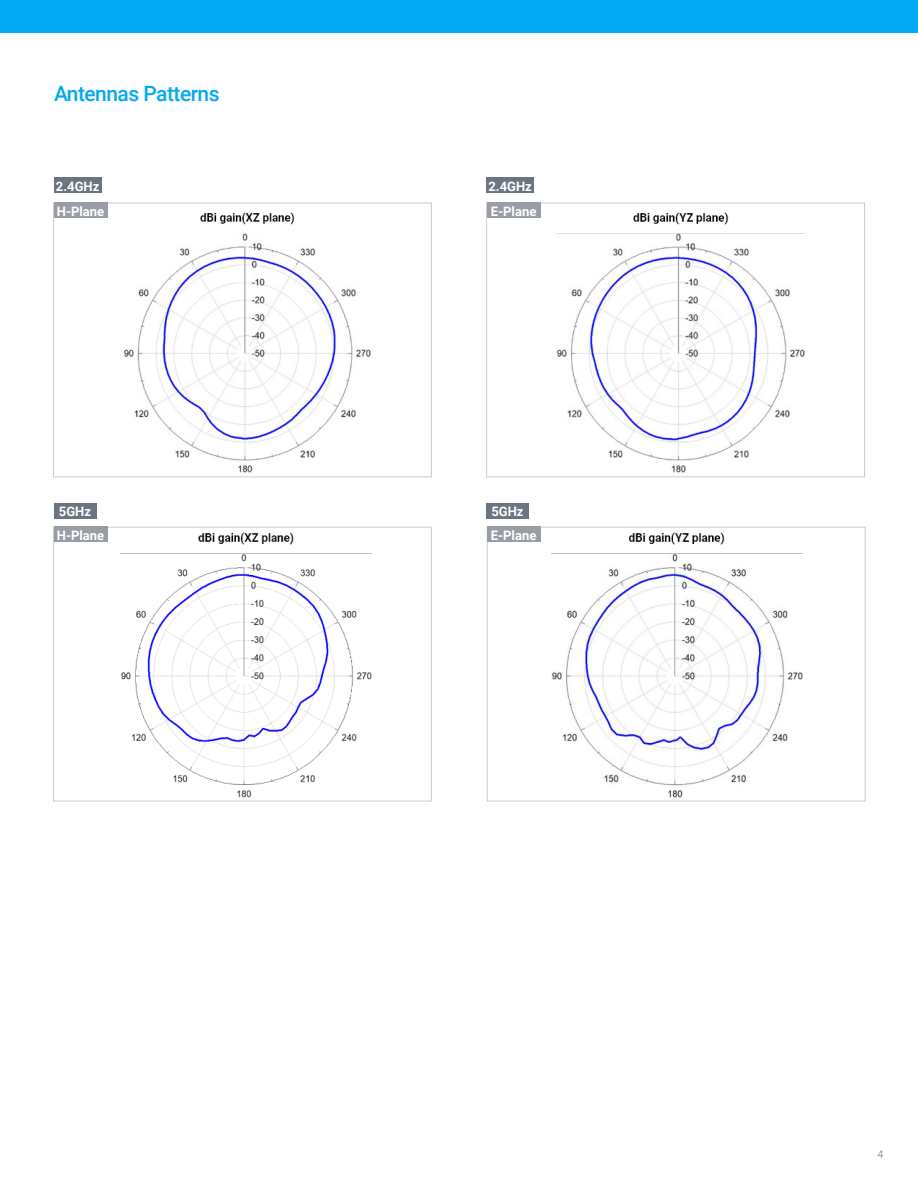
<style>
.page{position:relative;width:918px;height:1188px;background:#fff}
.page>*{position:absolute;margin:0;border:0;box-sizing:border-box;transform-origin:0 0}
.t1{font:500 21px "Roboto";letter-spacing:-.025em;color:#03a9f4}
.t2{font:700 13.05px "Roboto";color:#fff}
.t3{font:300 10.5px "Roboto";color:#6f7073}
</style>
<div class="page">
<div style="left:0;top:0;width:918px;height:32px;background:#03a9f4"></div>
<img style="left:124px;top:212px;width:247px;height:261px">
<div style="left:53px;top:203px;width:379px;height:274px;border:1px solid #cdcccc"></div>
<img style="left:557px;top:212px;width:247px;height:261px">
<div style="left:486px;top:203px;width:379px;height:274px;border:1px solid #cdcccc"></div>
<img style="left:121px;top:532px;width:251px;height:265px">
<div style="left:53px;top:527px;width:379px;height:274px;border:1px solid #cdcccc"></div>
<img style="left:551px;top:532px;width:251px;height:265px">
<div style="left:487px;top:527px;width:378px;height:274px;border:1px solid #cdcccc"></div>
<div style="left:54px;top:177px;width:47px;height:16px;background:#6b7580"></div>
<div style="left:54px;top:503px;width:42px;height:16px;background:#6b7580"></div>
<div style="left:486px;top:503px;width:43px;height:16px;background:#6b7580"></div>
<div style="left:486px;top:177px;width:48px;height:16px;background:#6b7580"></div>
<div style="left:54px;top:203px;width:54px;height:15px;background:#999da6"></div>
<div style="left:54px;top:527px;width:54px;height:15px;background:#999da6"></div>
<div style="left:487px;top:203px;width:54px;height:15px;background:#999da6"></div>
<div style="left:487px;top:527px;width:54px;height:15px;background:#999da6"></div>
<p class="t1" style="left:54px;top:79px;width:167px">Antennas Patterns</p>
<p class="t2" style="left:56px;top:177px;width:45px">2.4GHz</p>
<p class="t2" style="left:57px;top:202px;width:49px">H-Plane</p>
<p class="t2" style="left:488px;top:177px;width:45px">2.4GHz</p>
<p class="t2" style="left:491px;top:202px;width:47px">E-Plane</p>
<p class="t2" style="left:59px;top:503px;width:34px">5GHz</p>
<p class="t2" style="left:491px;top:503px;width:34px">5GHz</p>
<p class="t2" style="left:57px;top:526px;width:49px">H-Plane</p>
<p class="t2" style="left:491px;top:526px;width:47px">E-Plane</p>
<p class="t3" style="left:878px;top:1147px;width:7px">4</p>
</div>
